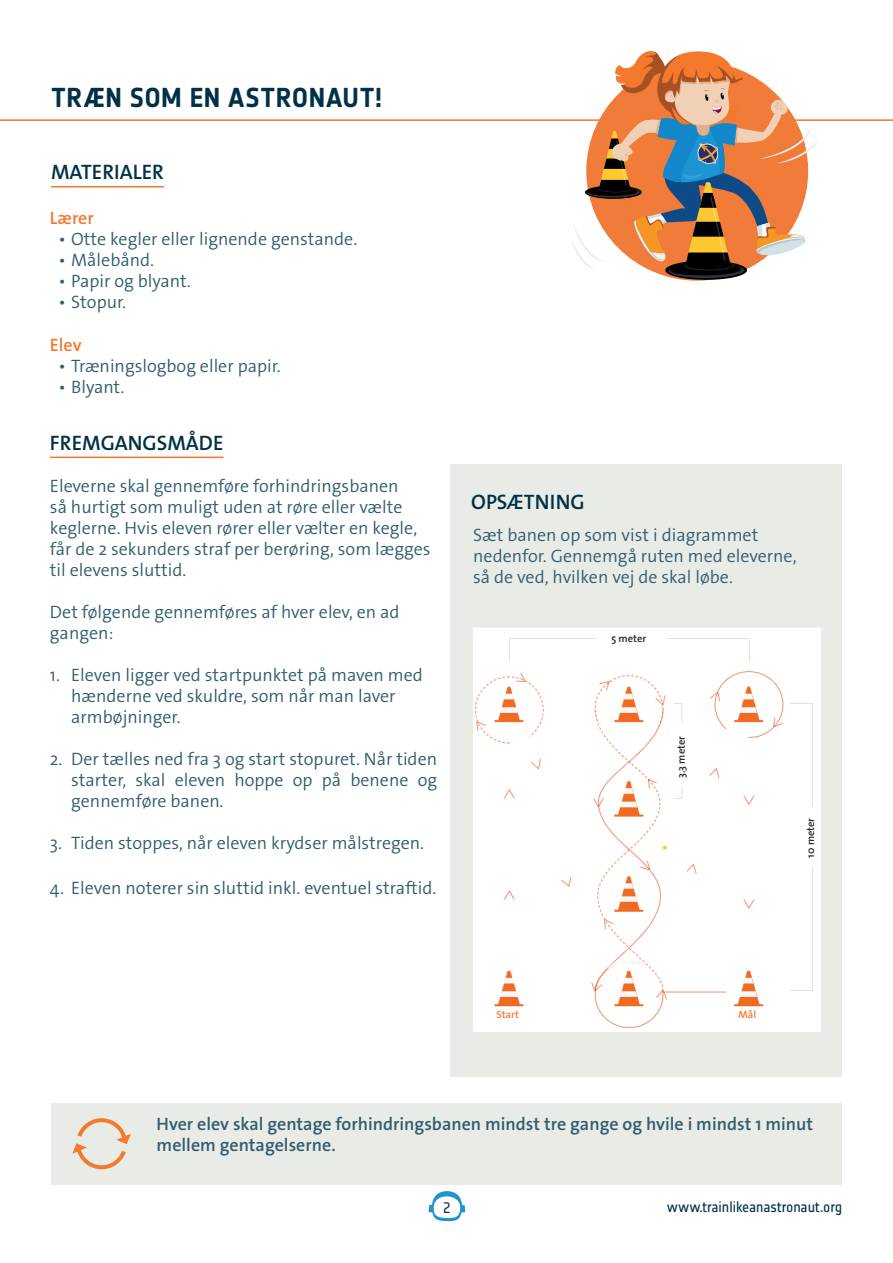
<style>
.page{position:relative;width:893px;height:1263px;background:#fff}
.page>*{position:absolute;margin:0;border:0;box-sizing:border-box;transform-origin:0 0}
.Titles{font:700 27px "Notes Esa";letter-spacing:.02em;color:#003146}
.Title_underlined_orange{font:600 21px "The Sans Os F";color:#003146}
.Body_text{font:300 18px/21px "The Sans Os F";color:#325d6f}
.Body_text-2{font:600 18px/21px "The Sans Os F";color:#325d6f}
.Body_text-3{font:600 18px "The Sans Os F";color:#f4792d}
.t1{font:15px "Notes Esa";letter-spacing:-.005em;color:#003146}
.Body_text-4{font:600 10.5px "The Sans Os F";color:#231f20}
.Body_text-5{font:600 10.5px "The Sans Os F";color:#f4792d}
</style>
<div class="page">
<svg style="left:429px;top:1191px;width:36px;height:30px"></svg>
<hr style="left:0;top:119px;width:893px;height:2px;background:#f4792d">
<div style="left:451px;top:465px;width:391px;height:612px;background:#e8ebe6"></div>
<div style="left:473px;top:628px;width:348px;height:404px;background:#fff"></div>
<hr style="left:50px;top:457px;width:174px;height:1px;background:#f4792d">
<hr style="left:51px;top:186px;width:113px;height:1px;background:#f4792d">
<div style="left:51px;top:1103px;width:791px;height:81px;background:#e8ebe6"></div>
<svg style="left:72px;top:1118px;width:59px;height:52px"></svg>
<svg style="left:665px;top:261px;width:82px;height:19px"></svg>
<svg style="left:571px;top:51px;width:248px;height:227px"></svg>
<p class="Titles" style="left:51px;top:82px;width:332px">TRÆN SOM EN ASTRONAUT!</p>
<p class="Title_underlined_orange" style="left:51px;top:159px;width:114px">MATERIALER</p>
<p class="Body_text-3" style="left:50px;top:207px;width:45px">Lærer</p>
<p class="Body_text" style="left:58px;top:229px;width:300px">• Otte kegler eller lignende genstande.</p>
<p class="Body_text" style="left:58px;top:250px;width:97px">• Målebånd.</p>
<p class="Body_text" style="left:58px;top:271px;width:134px">• Papir og blyant.</p>
<p class="Body_text" style="left:58px;top:292px;width:69px">• Stopur.</p>
<p class="Body_text-3" style="left:50px;top:333px;width:33px">Elev</p>
<p class="Body_text" style="left:58px;top:355px;width:224px">• Træningslogbog eller papir.</p>
<p class="Body_text" style="left:58px;top:376px;width:67px">• Blyant.</p>
<p class="Title_underlined_orange" style="left:50px;top:429px;width:175px">FREMGANGSMÅDE</p>
<p class="Body_text" style="left:50px;top:475px;width:382px">Eleverne skal gennemføre forhindringsbanen<br>så hurtigt som muligt uden at røre eller vælte keglerne. Hvis eleven rører eller vælter en kegle, får de 2 sekunders straf per berøring, som lægges til elevens sluttid.</p>
<p class="Body_text" style="left:50px;top:601px;width:351px">Det følgende gennemføres af hver elev, en ad gangen:</p>
<p class="Body_text" style="left:71px;top:664px;width:353px;text-indent:-21px">1. Eleven ligger ved startpunktet på maven med hænderne ved skuldre, som når man laver armbøjninger.</p>
<p class="Body_text" style="left:71px;top:748px;width:367px;text-align:justify;text-indent:-21px">2. Der tælles ned fra 3 og start stopuret. Når tiden starter, skal eleven hoppe op på benene og gennemføre banen.</p>
<p class="Body_text" style="left:50px;top:832px;width:375px">3. Tiden stoppes, når eleven krydser målstregen.</p>
<p class="Body_text" style="left:50px;top:877px;width:388px">4. Eleven noterer sin sluttid inkl. eventuel straftid.</p>
<p class="Title_underlined_orange" style="left:471px;top:488px;width:115px">OPSÆTNING</p>
<p class="Body_text" style="left:473px;top:525px;width:325px">Sæt banen op som vist i diagrammet nedenfor. Gennemgå ruten med eleverne, så de ved, hvilken vej de skal løbe.</p>
<p class="Body_text-4" style="left:611px;top:632px;width:36px">5 meter</p>
<p class="Body_text-4" style="left:674px;top:778px;width:44px;rotate:-90deg">3.3 meter</p>
<p class="Body_text-4" style="left:804px;top:858px;width:41px;rotate:-90deg">10 meter</p>
<p class="Body_text-5" style="left:496px;top:1007px;width:24px">Start</p>
<p class="Body_text-5" style="left:738px;top:1007px;width:19px">Mål</p>
<p class="Body_text-2" style="left:157px;top:1114px;width:658px">Hver elev skal gentage forhindringsbanen mindst tre gange og hvile i mindst 1 minut mellem gentagelserne.</p>
<p class="t1" style="left:443px;top:1199px;width:9px">2</p>
<p class="t1" style="left:667px;top:1198px;width:177px">www.trainlikeanastronaut.org</p>
</div>
